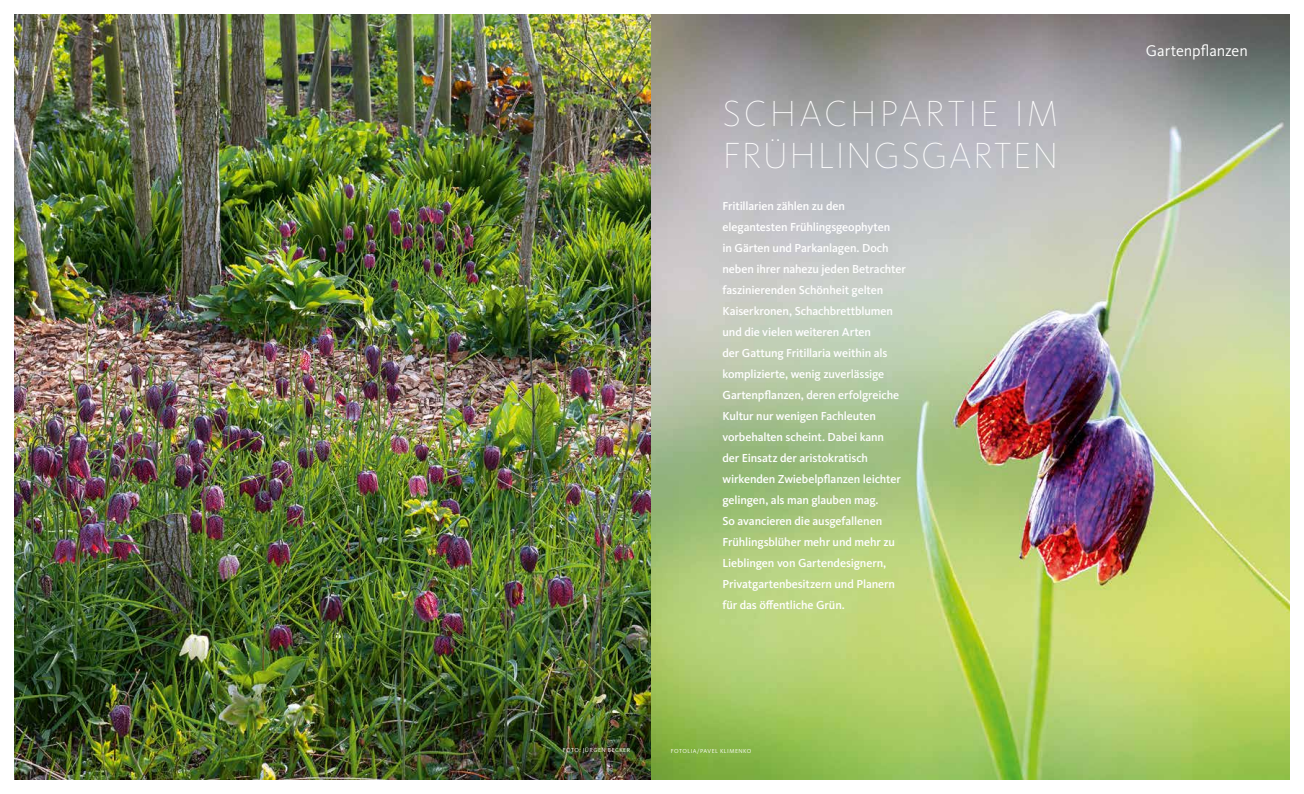
<style>
.page{position:relative;width:1304px;height:794px;background:#fff}
.page>*{position:absolute;margin:0;border:0;box-sizing:border-box;transform-origin:0 0}
.t1{font:100 37.6px/42px "Kievit OT";letter-spacing:.05em;color:#fff}
.t2{font:16px "Kievit OT";letter-spacing:-.01em;color:#fff}
.t3{font:500 12px/21px "Kievit OT";letter-spacing:-.01em;color:#fff}
.t4{font:6px "Kievit OT";letter-spacing:.075em;color:#fff}
</style>
<div class="page">
<img style="left:14px;top:14px;width:1276px;height:766px">
<h1 class="t1" style="left:723px;top:93px;width:337px">SCHACHPARTIE IM<br>FRÜHLINGSGARTEN</h1>
<p class="t3" style="left:722px;top:196px;width:185px">Fritillarien zählen zu den elegantesten Frühlingsgeophyten<br>in Gärten und Parkanlagen. Doch neben ihrer nahezu jeden Betrachter faszinierenden Schönheit gelten Kaiserkronen, Schachbrettblumen und die vielen weiteren Arten<br>der Gattung Fritillaria weithin als komplizierte, wenig zuverlässige Gartenpflanzen, deren erfolgreiche Kultur nur wenigen Fachleuten vorbehalten scheint. Dabei kann<br>der Einsatz der aristokratisch wirkenden Zwiebelpflanzen leichter gelingen, als man glauben mag.<br>So avancieren die ausgefallenen Frühlingsblüher mehr und mehr zu Lieblingen von Gartendesignern, Privatgartenbesitzern und Planern für das öffentliche Grün.</p>
<p class="t4" style="left:563px;top:746px;width:69px">FOTO: JÜRGEN BECKER</p>
<p class="t4" style="left:671px;top:748px;width:82px">FOTOLIA/PAVEL KLIMENKO</p>
<h2 class="t2" style="left:1146px;top:42px;width:103px">Gartenpflanzen</h2>
</div>
